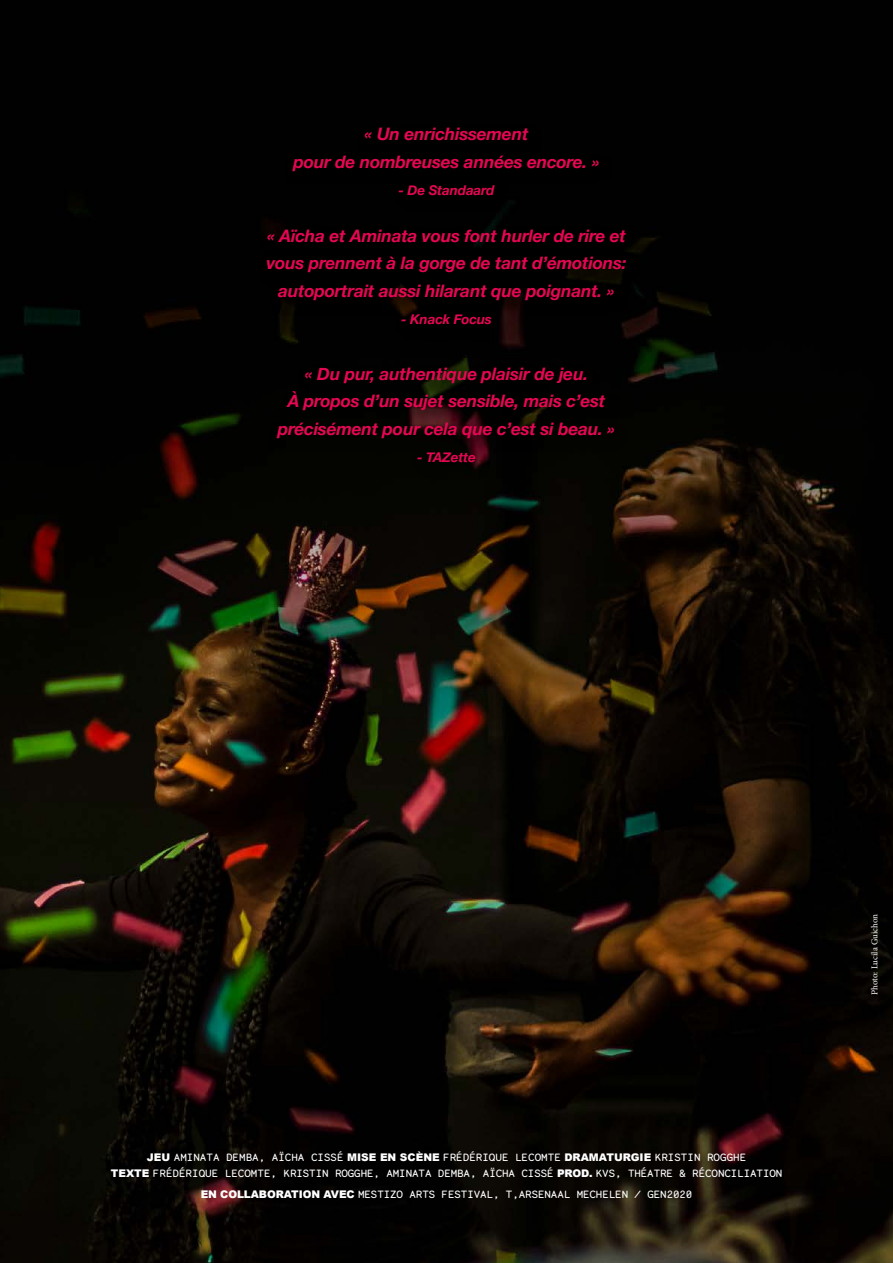
<style>
.page{position:relative;width:893px;height:1263px;background:#fff}
.page>*{position:absolute;margin:0;border:0;box-sizing:border-box;transform-origin:0 0}
.t1{font:italic 700 17.25px/27.5px "Helvetica Neue";letter-spacing:-.01em;color:#e50753;text-align:center}
.t2{font:italic 700 13.5px "Helvetica Neue";letter-spacing:-.01em;color:#e50753}
.t3{font:10.5px/15.8px "Monosten A";letter-spacing:-.01em;color:#fff;text-align:center}
.t4{font:9px "Minion Pro";letter-spacing:-.005em;color:#fff}
.s1{font-family:"Arial";font-weight:900}
</style>
<div class="page">
<img style="left:0;top:0;width:893px;height:1263px">
<div style="left:257px;top:122px;width:384px;height:360px;background:#000"></div>
<p class="t1" style="left:293px;top:121px;width:308px">« Un enrichissement<br>pour de nombreuses années encore. »</p>
<p class="t2" style="left:399px;top:180px;width:97px">- De Standaard</p>
<p class="t1" style="left:266px;top:223px;width:362px">« Aïcha et Aminata vous font hurler de rire et vous prennent à la gorge de tant d’émotions: autoportrait aussi hilarant que poignant. »</p>
<p class="t2" style="left:401px;top:309px;width:92px">- Knack Focus</p>
<p class="t1" style="left:278px;top:360px;width:339px">« Du pur, authentique plaisir de jeu.<br>À propos d’un sujet sensible, mais c’est précisément pour cela que c’est si beau. »</p>
<p class="t2" style="left:417px;top:447px;width:60px">- TAZette</p>
<p class="t3" style="left:111px;top:1149px;width:673px"><span class="s1">JEU</span> AMINATA DEMBA, AÏCHA CISSÉ <span class="s1">MISE EN SCÈNE</span> FRÉDÉRIQUE LECOMTE <span class="s1">DRAMATURGIE</span> KRISTIN ROGGHE<br><span class="s1">TEXTE</span> FRÉDÉRIQUE LECOMTE, KRISTIN ROGGHE, AMINATA DEMBA, AÏCHA CISSÉ <span class="s1">PROD.</span> KVS, THÉATRE &amp; RÉCONCILIATION</p>
<p class="t3" style="left:201px;top:1186px;width:493px"><span class="s1">EN COLLABORATION AVEC</span> MESTIZO ARTS FESTIVAL, T,ARSENAAL MECHELEN / GEN2020</p>
<p class="t4" style="left:868px;top:995px;width:83px;rotate:-90deg">Photo: Lucila Guichon</p>
</div>
